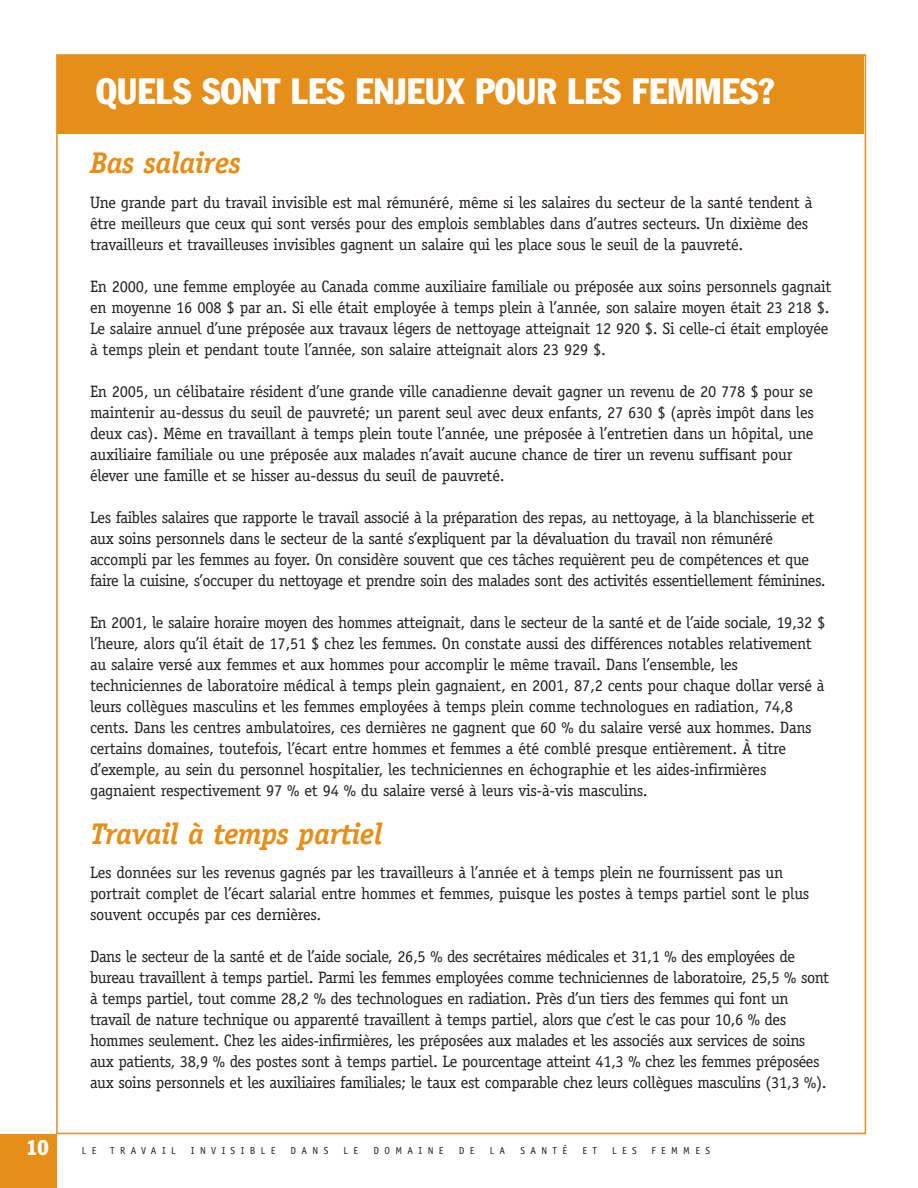
<style>
.page{position:relative;width:918px;height:1188px;background:#fff}
.page>*{position:absolute;margin:0;border:0;box-sizing:border-box;transform-origin:0 0}
.t1{font:condensed 36px "Franklin Gothic";color:#fff}
.t2{font:italic 700 30px "Officina Serif";letter-spacing:-.015em;color:#e58e19}
.t3{font:condensed 21px "Franklin Gothic";color:#fff}
.t4{font:16.5px/21px "Officina Serif";letter-spacing:-.025em;color:#231f20}
.t5{font:10.2px "Officina Sans";letter-spacing:.535em;color:#231f20}
</style>
<div class="page">
<div style="left:0;top:1134px;width:56px;height:54px;background:#e58e19"></div>
<div style="left:57px;top:55px;width:807px;height:79px;background:#e58e19"></div>
<h1 class="t1" style="left:96px;top:79px;width:680px">QUELS SONT LES ENJEUX POUR LES FEMMES?</h1>
<h2 class="t2" style="left:90px;top:152px;width:152px">Bas salaires</h2>
<p class="t4" style="left:90px;top:192px;width:724px">Une grande part du travail invisible est mal rémunéré, même si les salaires du secteur de la santé tendent à être meilleurs que ceux qui sont versés pour des emplois semblables dans d’autres secteurs. Un dixième des travailleurs et travailleuses invisibles gagnent un salaire qui les place sous le seuil de la pauvreté.</p>
<p class="t4" style="left:90px;top:276px;width:743px">En 2000, une femme employée au Canada comme auxiliaire familiale ou préposée aux soins personnels gagnait en moyenne 16 008 $ par an. Si elle était employée à temps plein à l’année, son salaire moyen était 23 218 $.<br>Le salaire annuel d’une préposée aux travaux légers de nettoyage atteignait 12 920 $. Si celle-ci était employée à temps plein et pendant toute l’année, son salaire atteignait alors 23 929 $.</p>
<p class="t4" style="left:90px;top:381px;width:725px">En 2005, un célibataire résident d’une grande ville canadienne devait gagner un revenu de 20 778 $ pour se maintenir au-dessus du seuil de pauvreté; un parent seul avec deux enfants, 27 630 $ (après impôt dans les deux cas). Même en travaillant à temps plein toute l’année, une préposée à l’entretien dans un hôpital, une auxiliaire familiale ou une préposée aux malades n’avait aucune chance de tirer un revenu suffisant pour élever une famille et se hisser au-dessus du seuil de pauvreté.</p>
<p class="t4" style="left:90px;top:507px;width:737px">Les faibles salaires que rapporte le travail associé à la préparation des repas, au nettoyage, à la blanchisserie et aux soins personnels dans le secteur de la santé s’expliquent par la dévaluation du travail non rémunéré accompli par les femmes au foyer. On considère souvent que ces tâches requièrent peu de compétences et que faire la cuisine, s’occuper du nettoyage et prendre soin des malades sont des activités essentiellement féminines.</p>
<p class="t4" style="left:90px;top:612px;width:737px">En 2001, le salaire horaire moyen des hommes atteignait, dans le secteur de la santé et de l’aide sociale, 19,32 $ l’heure, alors qu’il était de 17,51 $ chez les femmes. On constate aussi des différences notables relativement au salaire versé aux femmes et aux hommes pour accomplir le même travail. Dans l’ensemble, les techniciennes de laboratoire médical à temps plein gagnaient, en 2001, 87,2 cents pour chaque dollar versé à leurs collègues masculins et les femmes employées à temps plein comme technologues en radiation, 74,8 cents. Dans les centres ambulatoires, ces dernières ne gagnent que 60 % du salaire versé aux hommes. Dans certains domaines, toutefois, l’écart entre hommes et femmes a été comblé presque entièrement. À titre d’exemple, au sein du personnel hospitalier, les techniciennes en échographie et les aides-infirmières gagnaient respectivement 97 % et 94 % du salaire versé à leurs vis-à-vis masculins.</p>
<h2 class="t2" style="left:90px;top:822px;width:294px">Travail à temps partiel</h2>
<p class="t4" style="left:90px;top:862px;width:721px">Les données sur les revenus gagnés par les travailleurs à l’année et à temps plein ne fournissent pas un portrait complet de l’écart salarial entre hommes et femmes, puisque les postes à temps partiel sont le plus souvent occupés par ces dernières.</p>
<p class="t4" style="left:90px;top:946px;width:741px">Dans le secteur de la santé et de l’aide sociale, 26,5 % des secrétaires médicales et 31,1 % des employées de bureau travaillent à temps partiel. Parmi les femmes employées comme techniciennes de laboratoire, 25,5 % sont à temps partiel, tout comme 28,2 % des technologues en radiation. Près d’un tiers des femmes qui font un travail de nature technique ou apparenté travaillent à temps partiel, alors que c’est le cas pour 10,6 % des hommes seulement. Chez les aides-infirmières, les préposées aux malades et les associés aux services de soins aux patients, 38,9 % des postes sont à temps partiel. Le pourcentage atteint 41,3 % chez les femmes préposées aux soins personnels et les auxiliaires familiales; le taux est comparable chez leurs collègues masculins (31,3 %).</p>
<p class="t3" style="left:26px;top:1140px;width:24px">10</p>
<p class="t5" style="left:82px;top:1147px;width:16px">L E</p>
<p class="t5" style="left:110px;top:1147px;width:67px">TRAVAIL</p>
<p class="t5" style="left:191px;top:1147px;width:86px">INVISIBLE</p>
<p class="t5" style="left:291px;top:1147px;width:39px">DANS</p>
<p class="t5" style="left:344px;top:1147px;width:16px">L E</p>
<p class="t5" style="left:373px;top:1147px;width:72px">DOMAINE</p>
<p class="t5" style="left:459px;top:1147px;width:17px">D E</p>
<p class="t5" style="left:490px;top:1147px;width:17px">L A</p>
<p class="t5" style="left:520px;top:1147px;width:48px">SANTÉ</p>
<p class="t5" style="left:582px;top:1147px;width:16px">E T</p>
<p class="t5" style="left:612px;top:1147px;width:26px">LES</p>
<p class="t5" style="left:651px;top:1147px;width:60px">FEMMES</p>
</div>
